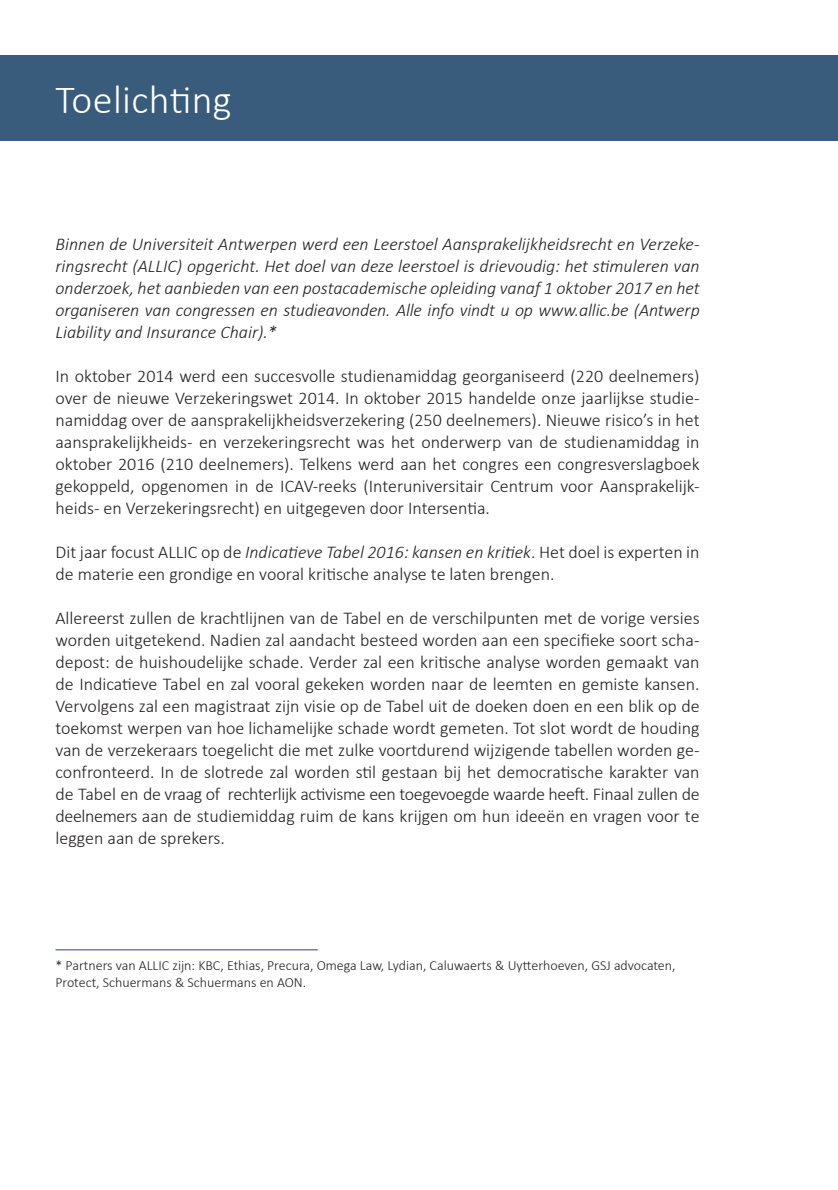
<style>
.page{position:relative;width:838px;height:1190px;background:#fff}
.page>*{position:absolute;margin:0;border:0;box-sizing:border-box;transform-origin:0 0}
.t1{font:300 40px "Calibri";letter-spacing:.01em;color:#fff}
.t2{font:300 18px/22px "Calibri";color:#231f20;text-align:justify}
.t3{font:italic 300 18px/22px "Calibri";color:#231f20;text-align:justify}
.t4{font:300 14px/16.8px "Calibri";color:#231f20}
.s1{font-style:italic}
</style>
<div class="page">
<div style="left:0;top:55px;width:838px;height:85px;background:#395b7c"></div>
<hr style="left:55px;top:949px;width:263px;height:1px;background:#253f8e">
<p class="t1" style="left:55px;top:75px;width:178px">Toelichting</p>
<p class="t3" style="left:55px;top:233px;width:646px">Binnen de Universiteit Antwerpen werd een Leerstoel Aansprakelijkheidsrecht en Verzeke&shy;ringsrecht (ALLIC) opgericht. Het doel van deze leerstoel is drievoudig: het stimuleren van onderzoek, het aanbieden van een postacademische opleiding vanaf 1 oktober 2017 en het organiseren van congressen en studieavonden. Alle info vindt u op www.allic.be (Antwerp Liability and Insurance Chair).*</p>
<p class="t2" style="left:55px;top:365px;width:645px">In oktober 2014 werd een succesvolle studienamiddag georganiseerd (220 deelnemers) over de nieuwe Verzekeringswet 2014. In oktober 2015 handelde onze jaarlijkse studie&shy;namiddag over de aansprakelijkheidsverzekering (250 deelnemers). Nieuwe risico’s in het aansprakelijkheids- en verzekeringsrecht was het onderwerp van de studienamiddag in oktober 2016 (210 deelnemers). Telkens werd aan het congres een congresverslagboek gekoppeld, opgenomen in de ICAV-reeks (Interuniversitair Centrum voor Aansprakelijk&shy;heids- en Verzekeringsrecht) en uitgegeven door Intersentia.</p>
<p class="t2" style="left:55px;top:541px;width:645px">Dit jaar focust ALLIC op de <span class="s1">Indicatieve Tabel 2016: kansen en kritiek</span>. Het doel is experten in de materie een grondige en vooral kritische analyse te laten brengen.</p>
<p class="t2" style="left:55px;top:607px;width:646px">Allereerst zullen de krachtlijnen van de Tabel en de verschilpunten met de vorige versies worden uitgetekend. Nadien zal aandacht besteed worden aan een specifieke soort scha&shy;depost: de huishoudelijke schade. Verder zal een kritische analyse worden gemaakt van de Indicatieve Tabel en zal vooral gekeken worden naar de leemten en gemiste kansen.<br>Vervolgens zal een magistraat zijn visie op de Tabel uit de doeken doen en een blik op de toekomst werpen van hoe lichamelijke schade wordt gemeten. Tot slot wordt de houding van de verzekeraars toegelicht die met zulke voortdurend wijzigende tabellen worden ge&shy;confronteerd. In de slotrede zal worden stil gestaan bij het democratische karakter van de Tabel en de vraag of rechterlijk activisme een toegevoegde waarde heeft. Finaal zullen de deelnemers aan de studiemiddag ruim de kans krijgen om hun ideeën en vragen voor te leggen aan de sprekers.</p>
<p class="t4" style="left:55px;top:957px;width:621px">* Partners van ALLIC zijn: KBC, Ethias, Precura, Omega Law, Lydian, Caluwaerts &amp; Uytterhoeven, GSJ advocaten,<br>Protect, Schuermans &amp; Schuermans en AON.</p>
</div>
